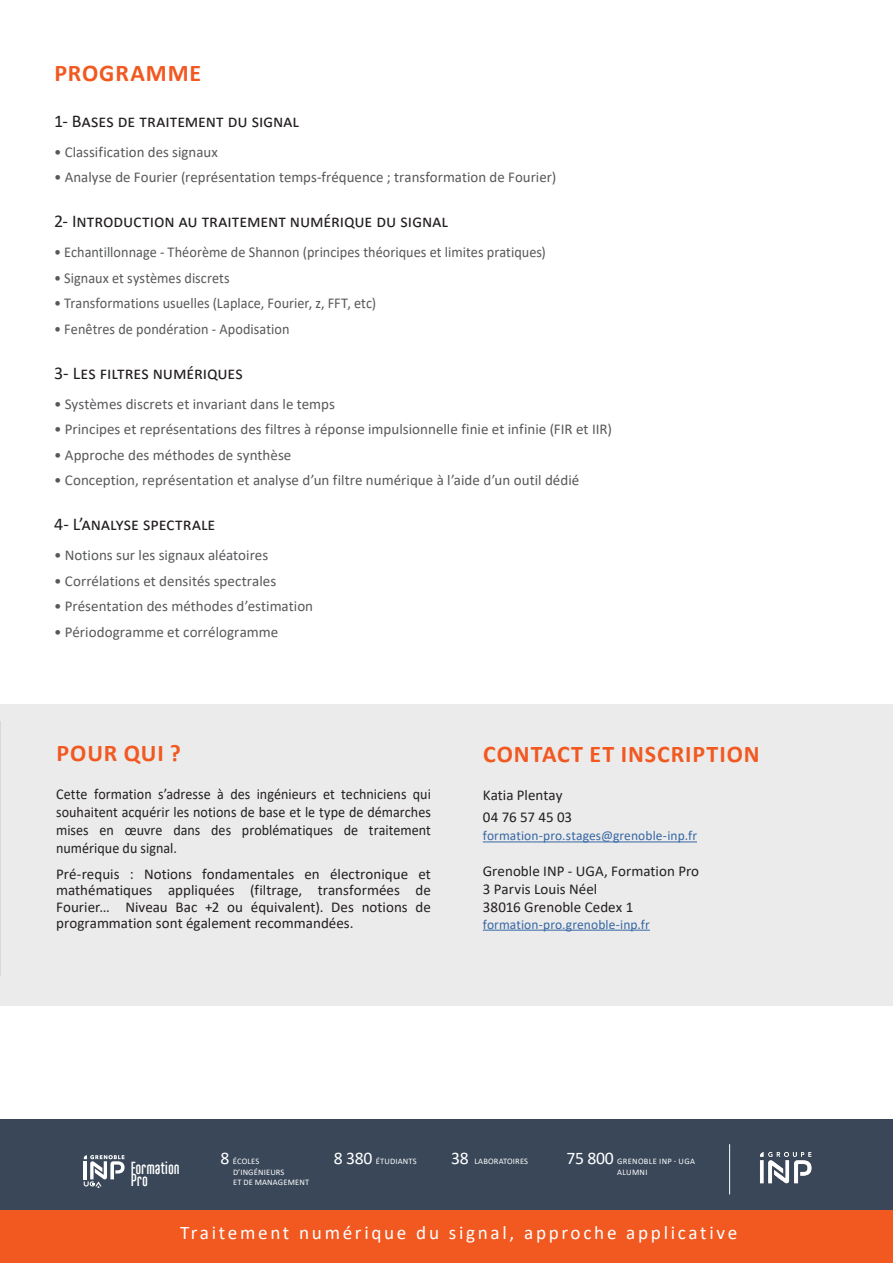
<style>
.page{position:relative;width:893px;height:1263px;background:#fff}
.page>*{position:absolute;margin:0;border:0;box-sizing:border-box;transform-origin:0 0}
.t1{font:700 24px "Calibri";letter-spacing:.035em;color:#f15921}
.t2{font:19.2px "Calibri";letter-spacing:.14em;color:#fff}
.t3{font:18px "Calibri";letter-spacing:-.005em;color:#231f20}
.t4{font:700 17.4px/12.8px "Ando";color:#fff}
.t5{font:15px "Calibri";letter-spacing:.005em;color:#57585a}
.t6{font:15px/16.5px "Calibri";color:#231f20}
.t7{font:15px "Calibri";letter-spacing:.005em;color:#57585a;scale:.95 1}
.t8{font:15px/18px "Calibri";color:#231f20;text-align:justify;scale:.94 1}
.t9{font:13.5px "Calibri";letter-spacing:.01em;color:#3667a4}
.t10{font:8.55px/10.2px "Calibri";letter-spacing:.02em;color:#fff}
.t11{font:8.55px/10.2px "Calibri";letter-spacing:.04em;color:#fff;text-align:center}
.s1{font-size:17.7px}
</style>
<div class="page">
<div style="left:0;top:1120px;width:893px;height:143px;background:#394759"></div>
<hr style="left:729px;top:1144px;width:1px;height:50px;background:#fff">
<svg style="left:84px;top:1155px;width:41px;height:33px"></svg>
<img style="left:760px;top:1152px;width:52px;height:32px">
<div style="left:0;top:704px;width:893px;height:301px;background:#ebebeb"></div>
<hr style="left:483px;top:841px;width:214px;height:1px;background:#3667a4">
<hr style="left:483px;top:930px;width:167px;height:1px;background:#3667a4">
<div style="left:0;top:1210px;width:893px;height:53px;background:#f15921"></div>
<h1 class="t1" style="left:54px;top:56px;width:148px">PROGRAMME</h1>
<p class="t3" style="left:54px;top:108px;width:247px">1- Bases de traitement du signal</p>
<p class="t5" style="left:54px;top:141px;width:165px">• Classification des signaux</p>
<p class="t5" style="left:54px;top:167px;width:504px">• Analyse de Fourier (représentation temps-fréquence ; transformation de Fourier)</p>
<p class="t3" style="left:54px;top:209px;width:395px">2- Introduction au traitement numérique du signal</p>
<p class="t7" style="left:54px;top:242px;width:519px">• Echantillonnage - Théorème de Shannon (principes théoriques et limites pratiques)</p>
<p class="t7" style="left:54px;top:267px;width:187px">• Signaux et systèmes discrets</p>
<p class="t7" style="left:54px;top:293px;width:341px">• Transformations usuelles (Laplace, Fourier, z, FFT, etc)</p>
<p class="t7" style="left:54px;top:318px;width:249px">• Fenêtres de pondération - Apodisation</p>
<p class="t3" style="left:54px;top:360px;width:190px">3- Les filtres numériques</p>
<p class="t5" style="left:54px;top:393px;width:283px">• Systèmes discrets et invariant dans le temps</p>
<p class="t5" style="left:54px;top:419px;width:559px">• Principes et représentations des filtres à réponse impulsionnelle finie et infinie (FIR et IIR)</p>
<p class="t5" style="left:54px;top:444px;width:239px">• Approche des méthodes de synthèse</p>
<p class="t5" style="left:54px;top:470px;width:527px">• Conception, représentation et analyse d’un filtre numérique à l’aide d’un outil dédié</p>
<p class="t3" style="left:54px;top:512px;width:163px">4- L’analyse spectrale</p>
<p class="t5" style="left:54px;top:545px;width:216px">• Notions sur les signaux aléatoires</p>
<p class="t5" style="left:54px;top:570px;width:224px">• Corrélations et densités spectrales</p>
<p class="t5" style="left:54px;top:596px;width:261px">• Présentation des méthodes d’estimation</p>
<p class="t5" style="left:54px;top:621px;width:226px">• Périodogramme et corrélogramme</p>
<h1 class="t1" style="left:57px;top:736px;width:126px">POUR QUI ?</h1>
<p class="t8" style="left:56px;top:785px;width:400px">Cette formation s’adresse à des ingénieurs et techniciens qui souhaitent acquérir les notions de base et le type de démarches mises en œuvre dans des problématiques de traitement numérique du signal.</p>
<p class="t6" style="left:56px;top:865px;width:376px;text-align:justify">Pré-requis : Notions fondamentales en électronique et mathématiques appliquées (filtrage, transformées de Fourier… Niveau Bac +2 ou équivalent). Des notions de programmation sont également recommandées.</p>
<h1 class="t1" style="left:483px;top:737px;width:278px">CONTACT ET INSCRIPTION</h1>
<p class="t6" style="left:483px;top:783px;width:91px;line-height:22.5px">Katia Plentay<br>04 76 57 45 03</p>
<p class="t9" style="left:483px;top:826px;width:216px">formation-pro.stages@grenoble-inp.fr</p>
<p class="t6" style="left:483px;top:862px;width:218px;line-height:18px">Grenoble INP - UGA, Formation Pro<br>3 Parvis Louis Néel<br>38016 Grenoble Cedex 1</p>
<p class="t9" style="left:483px;top:915px;width:169px">formation-pro.grenoble-inp.fr</p>
<p class="t4" style="left:131px;top:1161px;width:51px">Formation<br>Pro</p>
<p class="t10" style="left:233px;top:1156px;width:78px;text-indent:-13px"><span class="s1">8</span> ÉCOLES<br>D’INGÉNIEURS<br>ET DE MANAGEMENT</p>
<p class="t10" style="left:334px;top:1156px;width:84px"><span class="s1">8 380</span> ÉTUDIANTS</p>
<p class="t10" style="left:451px;top:1156px;width:78px"><span class="s1">38</span> LABORATOIRES</p>
<p class="t11" style="left:566px;top:1156px;width:130px"><span class="s1">75 800</span> GRENOBLE INP - UGA<br>ALUMNI</p>
<p class="t2" style="left:180px;top:1219px;width:559px">Traitement numérique du signal, approche applicative</p>
</div>
